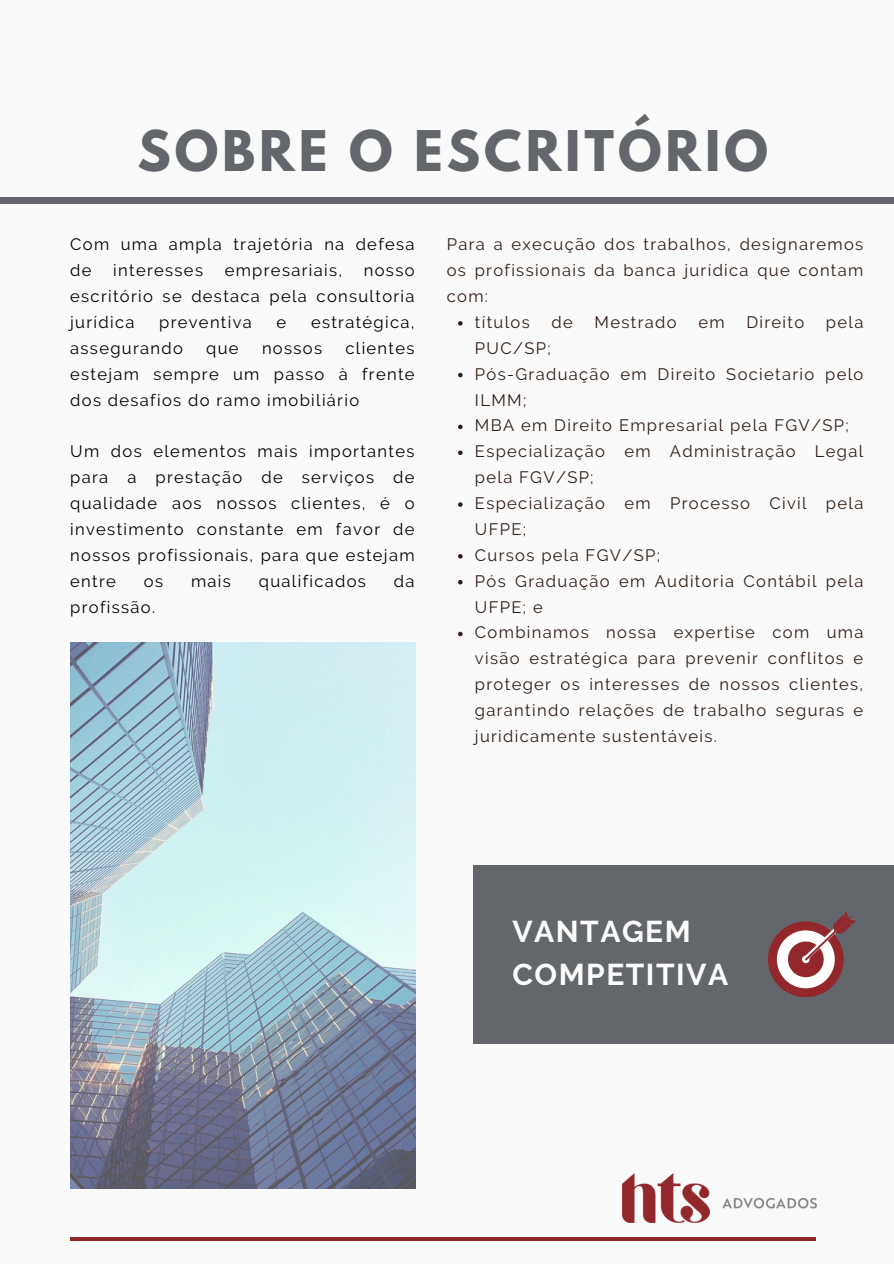
<style>
.page{position:relative;width:894px;height:1264px;background:#fff}
.page>*{position:absolute;margin:0;border:0;box-sizing:border-box;transform-origin:0 0}
.t1{font:700 49.65px "League Spartan";letter-spacing:.08em;color:#63666a}
.t2{font:700 30px/42.8px "Raleway";letter-spacing:.05em;color:#fcfcfc}
.t3{font:16.5px/25.8px "Raleway";letter-spacing:.08em;color:#2e1e15}
.t4{font:16.5px/25.8px "Raleway";letter-spacing:.08em;color:#000;text-align:justify}
</style>
<div class="page">
<div style="left:0;top:0;width:893px;height:1263px;background:#fafafa"></div>
<div style="left:0;top:197px;width:893px;height:7px;background:#63666a"></div>
<img style="left:70px;top:642px;width:346px;height:546px">
<svg style="left:458px;top:321px;width:4px;height:4px"></svg>
<svg style="left:458px;top:373px;width:4px;height:4px"></svg>
<svg style="left:458px;top:424px;width:4px;height:5px"></svg>
<svg style="left:458px;top:450px;width:4px;height:5px"></svg>
<svg style="left:458px;top:502px;width:4px;height:5px"></svg>
<svg style="left:458px;top:554px;width:4px;height:4px"></svg>
<svg style="left:458px;top:580px;width:4px;height:4px"></svg>
<svg style="left:458px;top:631px;width:4px;height:5px"></svg>
<div style="left:473px;top:865px;width:420px;height:178px;background:#63666a"></div>
<svg style="left:768px;top:911px;width:87px;height:85px"></svg>
<hr style="left:70px;top:1237px;width:745px;height:3px;background:#93282c">
<img style="left:622px;top:1173px;width:193px;height:49px">
<h1 class="t1" style="left:137px;top:126px;width:632px">SOBRE O ESCRITÓRIO</h1>
<p class="t4" style="left:70px;top:231px;width:346px">Com uma ampla trajetória na defesa de</p>
<p class="t4" style="left:113px;top:257px;width:91px">interesses</p>
<p class="t4" style="left:225px;top:257px;width:119px">empresariais,</p>
<p class="t4" style="left:70px;top:257px;width:346px;text-indent:293px">nosso escritório se destaca pela consultoria jurídica</p>
<p class="t4" style="left:159px;top:309px;width:94px">preventiva</p>
<p class="t4" style="left:276px;top:309px;width:11px">e</p>
<p class="t4" style="left:311px;top:309px;width:105px">estratégica,</p>
<p class="t4" style="left:70px;top:335px;width:114px">assegurando</p>
<p class="t4" style="left:206px;top:335px;width:34px">que</p>
<p class="t4" style="left:262px;top:335px;width:62px">nossos</p>
<p class="t4" style="left:70px;top:335px;width:346px;text-indent:275px">clientes estejam sempre um passo à frente dos desafios do ramo imobiliário</p>
<p class="t4" style="left:70px;top:438px;width:346px">Um dos elementos mais importantes para a prestação de serviços de qualidade aos nossos clientes, é o investimento constante em favor de nossos profissionais, para que estejam entre</p>
<p class="t4" style="left:144px;top:568px;width:21px">os</p>
<p class="t4" style="left:191px;top:568px;width:41px">mais</p>
<p class="t4" style="left:259px;top:568px;width:108px">qualificados</p>
<p class="t4" style="left:394px;top:568px;width:22px">da</p>
<p class="t4" style="left:70px;top:594px;width:86px">profissão.</p>
<p class="t3" style="left:446px;top:231px;width:418px;text-align:justify">Para a execução dos trabalhos, designaremos os profissionais da banca jurídica que contam com:</p>
<p class="t3" style="left:475px;top:309px;width:56px">títulos</p>
<p class="t3" style="left:551px;top:309px;width:23px">de</p>
<p class="t3" style="left:594px;top:309px;width:83px">Mestrado</p>
<p class="t3" style="left:698px;top:309px;width:28px">em</p>
<p class="t3" style="left:746px;top:309px;width:59px">Direito</p>
<p class="t3" style="left:825px;top:309px;width:39px">pela</p>
<p class="t3" style="left:475px;top:335px;width:77px">PUC/SP;</p>
<p class="t3" style="left:475px;top:361px;width:390px">Pós-Graduação em Direito Societario pelo<br>ILMM;</p>
<p class="t3" style="left:475px;top:412px;width:375px">MBA em Direito Empresarial pela FGV/SP;</p>
<p class="t3" style="left:475px;top:438px;width:390px">Especialização em Administração Legal pela FGV/SP;</p>
<p class="t3" style="left:475px;top:490px;width:390px">Especialização em Processo Civil pela<br>UFPE;</p>
<p class="t3" style="left:475px;top:542px;width:186px">Cursos pela FGV/SP;</p>
<p class="t3" style="left:475px;top:568px;width:390px">Pós Graduação em Auditoria Contábil pela<br>UFPE; e</p>
<p class="t3" style="left:475px;top:619px;width:390px;text-align:justify">Combinamos nossa expertise com uma visão estratégica para prevenir conflitos e proteger os interesses de nossos clientes, garantindo relações de trabalho seguras e juridicamente sustentáveis.</p>
<p class="t2" style="left:512px;top:909px;width:217px">VANTAGEM<br>COMPETITIVA</p>
</div>
